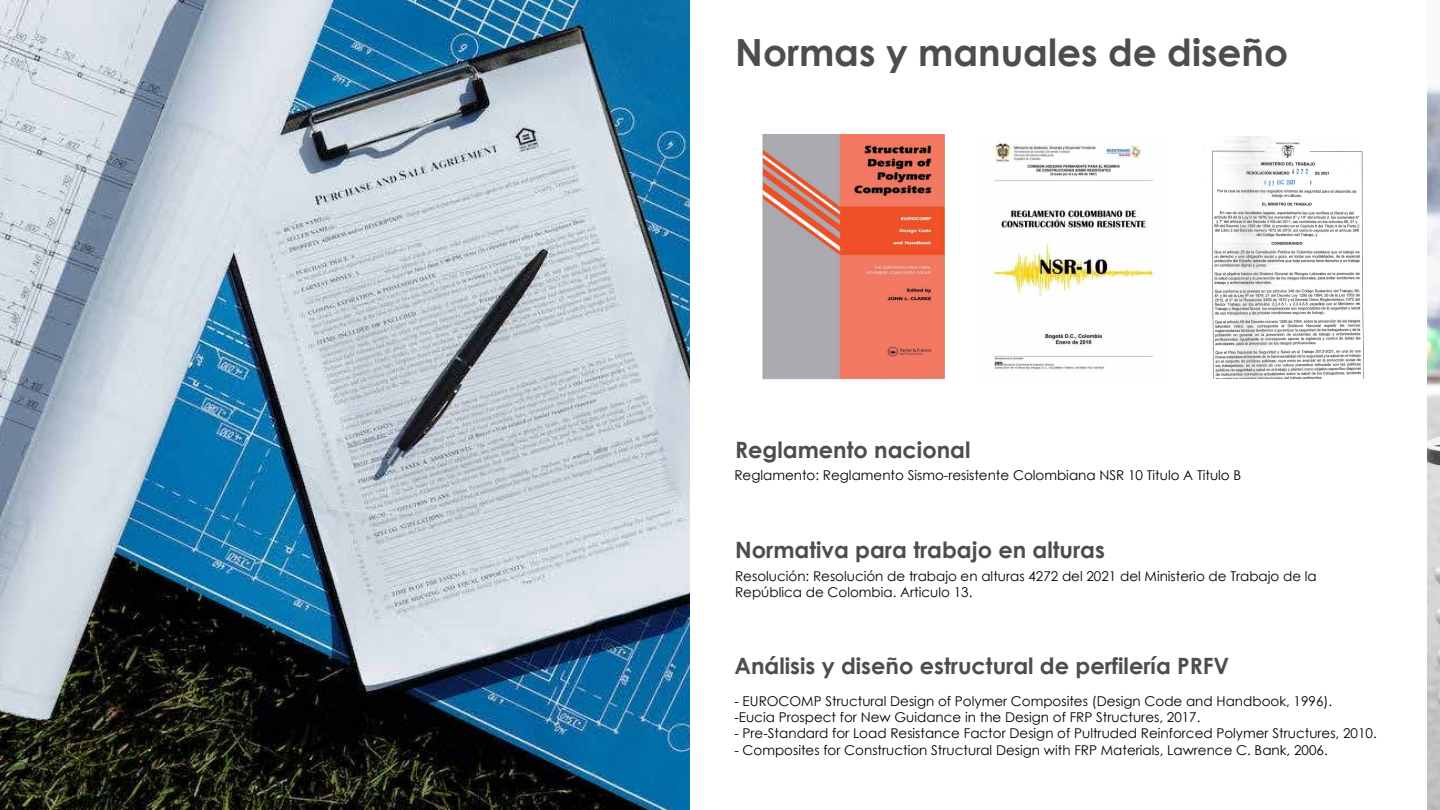
<style>
.page{position:relative;width:1440px;height:810px;background:#fff}
.page>*{position:absolute;margin:0;border:0;box-sizing:border-box;transform-origin:0 0}
.t1{font:700 37.5px "Century Gothic";color:#4d4d4d}
.t2{font:700 22.5px "Century Gothic";color:#4d4d4d}
.t3{font:13.5px/16.2px "Century Gothic";color:#000}
</style>
<div class="page">
<img style="left:0;top:0;width:689px;height:810px">
<img style="left:1427px;top:87px;width:13px;height:723px">
<img style="left:762px;top:135px;width:183px;height:245px">
<img style="left:989px;top:142px;width:169px;height:228px">
<img style="left:1211px;top:136px;width:154px;height:242px">
<h1 class="t1" style="left:735px;top:24px;width:554px">Normas y manuales de diseño</h1>
<h2 class="t2" style="left:735px;top:433px;width:237px">Reglamento nacional</h2>
<p class="t3" style="left:734px;top:467px;width:508px">Reglamento: Reglamento Sismo-resistente Colombiana NSR 10 Titulo A Titulo B</p>
<h2 class="t2" style="left:735px;top:533px;width:371px">Normativa para trabajo en alturas</h2>
<p class="t3" style="left:735px;top:568px;width:583px">Resolución: Resolución de trabajo en alturas 4272 del 2021 del Ministerio de Trabajo de la<br>República de Colombia. Articulo 13.</p>
<h2 class="t2" style="left:734px;top:649px;width:496px">Análisis y diseño estructural de perfilería PRFV</h2>
<p class="t3" style="left:734px;top:693px;width:599px">- EUROCOMP Structural Design of Polymer Composites (Design Code and Handbook, 1996). -Eucia Prospect for New Guidance in the Design of FRP Structures, 2017.</p>
<p class="t3" style="left:734px;top:725px;width:644px">- Pre-Standard for Load Resistance Factor Design of Pultruded Reinforced Polymer Structures, 2010.</p>
<p class="t3" style="left:734px;top:742px;width:595px">- Composites for Construction Structural Design with FRP Materials, Lawrence C. Bank, 2006.</p>
</div>
